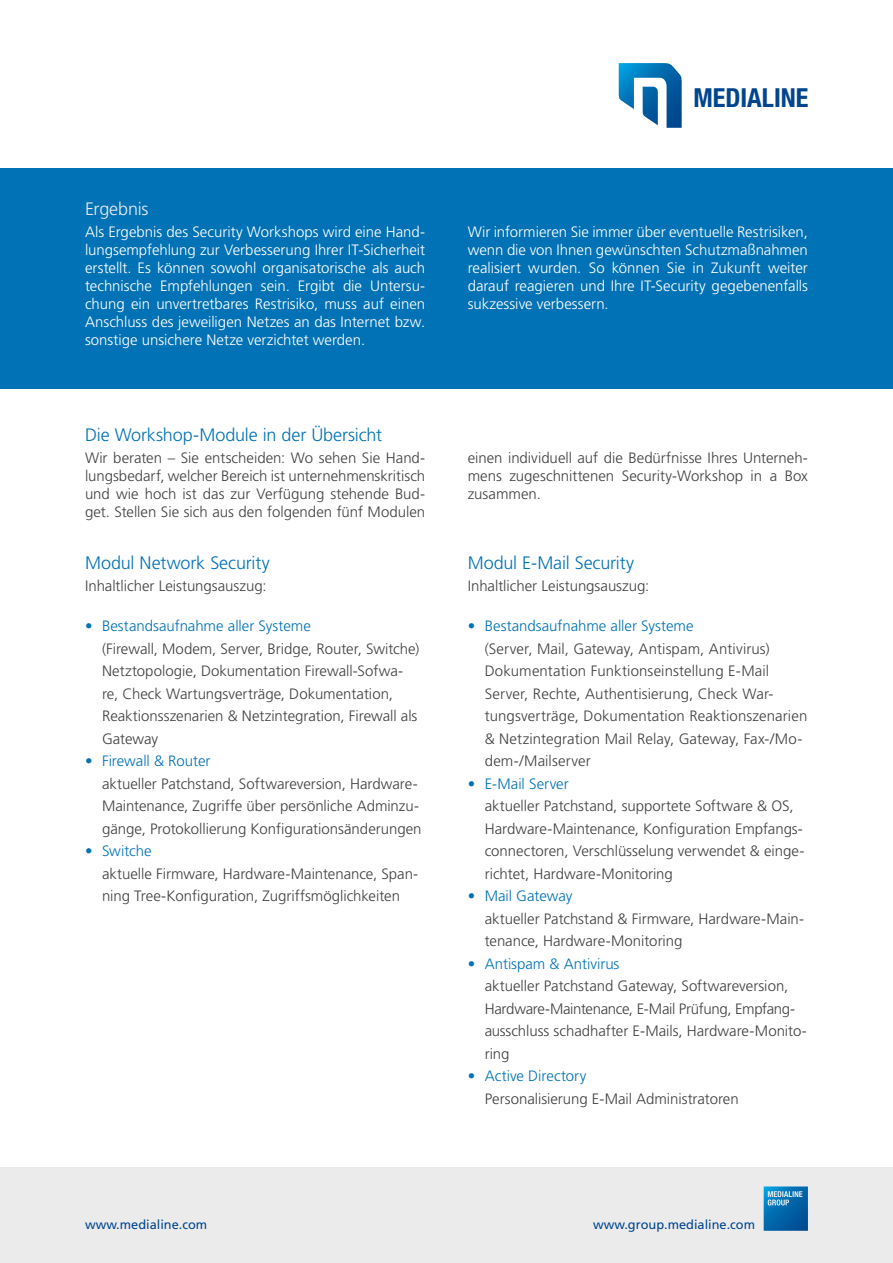
<style>
.page{position:relative;width:893px;height:1263px;background:#fff}
.page>*{position:absolute;margin:0;border:0;box-sizing:border-box;transform-origin:0 0}
.t1{font:700 condensed 26.25px "Helvetica Neue";color:#00458d}
.t2{font:300 18px "Frutiger LT Pro";letter-spacing:-.01em;color:#0072b5}
.t3{font:300 18px "Frutiger LT Pro";letter-spacing:-.015em;color:#ebebec}
.t4{font:300 15px/22.5px "Frutiger LT Pro";color:#414042}
.t5{font:300 15px/18px "Frutiger LT Pro";color:#fff;text-align:justify}
.t6{font:300 15px "Frutiger LT Pro";color:#0072b5}
.t7{font:12.75px "Frutiger LT Pro";color:#00458d}
</style>
<div class="page">
<div style="left:0;top:168px;width:893px;height:221px;background:#0072b5"></div>
<div style="left:0;top:1167px;width:893px;height:96px;background:#ebebec"></div>
<svg style="left:764px;top:1186px;width:44px;height:45px"></svg>
<svg style="left:618px;top:63px;width:64px;height:65px"></svg>
<h1 class="t1" style="left:693px;top:82px;width:117px">MEDIALINE</h1>
<p class="t3" style="left:85px;top:198px;width:65px">Ergebnis</p>
<p class="t5" style="left:85px;top:223px;width:342px">Als Ergebnis des Security Workshops wird eine Hand&shy;lungsempfehlung zur Verbesserung Ihrer IT-Sicherheit erstellt. Es können sowohl organisatorische als auch technische Empfehlungen sein. Ergibt die Untersu&shy;chung ein unvertretbares Restrisiko, muss auf einen Anschluss des jeweiligen Netzes an das Internet bzw. sonstige unsichere Netze verzichtet werden.</p>
<p class="t5" style="left:468px;top:223px;width:342px">Wir informieren Sie immer über eventuelle Restrisiken, wenn die von Ihnen gewünschten Schutzmaßnahmen realisiert wurden. So können Sie in Zukunft weiter darauf reagieren und Ihre IT-Security gegebenenfalls sukzessive verbessern.</p>
<p class="t2" style="left:85px;top:424px;width:299px">Die Workshop-Module in der Übersicht</p>
<p class="t4" style="left:85px;top:449px;width:342px;line-height:18px;text-align:justify">Wir beraten – Sie entscheiden: Wo sehen Sie Hand&shy;lungsbedarf, welcher Bereich ist unternehmenskritisch und wie hoch ist das zur Verfügung stehende Bud&shy;get. Stellen Sie sich aus den folgenden fünf Modulen</p>
<p class="t4" style="left:468px;top:449px;width:342px;line-height:18px;text-align:justify">einen individuell auf die Bedürfnisse Ihres Unterneh&shy;mens zugeschnittenen Security-Workshop in a Box zusammen.</p>
<p class="t2" style="left:85px;top:552px;width:186px">Modul Network Security</p>
<p class="t4" style="left:85px;top:574px;width:183px">Inhaltlicher Leistungsauszug:</p>
<p class="t6" style="left:85px;top:617px;width:227px">• Bestandsaufnahme aller Systeme</p>
<p class="t4" style="left:102px;top:637px;width:319px">(Firewall, Modem, Server, Bridge, Router, Switche)<br>Netztopologie, Dokumentation Firewall-Sofwa&shy;re, Check Wartungsverträge, Dokumentation, Reaktionsszenarien &amp; Netzintegration, Firewall als Gateway</p>
<p class="t6" style="left:85px;top:752px;width:127px">• Firewall &amp; Router</p>
<p class="t4" style="left:102px;top:772px;width:321px">aktueller Patchstand, Softwareversion, Hardware-<br>Maintenance, Zugriffe über persönliche Adminzu&shy;gänge, Protokollierung Konfigurationsänderungen</p>
<p class="t6" style="left:85px;top:842px;width:68px">• Switche</p>
<p class="t4" style="left:102px;top:862px;width:318px">aktuelle Firmware, Hardware-Maintenance, Span&shy;ning Tree-Konfiguration, Zugriffsmöglichkeiten</p>
<p class="t2" style="left:468px;top:552px;width:168px">Modul E-Mail Security</p>
<p class="t4" style="left:468px;top:574px;width:183px">Inhaltlicher Leistungsauszug:</p>
<p class="t6" style="left:468px;top:617px;width:227px">• Bestandsaufnahme aller Systeme</p>
<p class="t4" style="left:485px;top:637px;width:324px">(Server, Mail, Gateway, Antispam, Antivirus)<br>Dokumentation Funktionseinstellung E-Mail Server, Rechte, Authentisierung, Check War&shy;tungsverträge, Dokumentation Reaktionszenarien &amp; Netzintegration Mail Relay, Gateway, Fax-/Mo&shy;dem-/Mailserver</p>
<p class="t6" style="left:468px;top:775px;width:102px">• E-Mail Server</p>
<p class="t4" style="left:485px;top:795px;width:321px">aktueller Patchstand, supportete Software &amp; OS, Hardware-Maintenance, Konfiguration Empfangs&shy;connectoren, Verschlüsselung verwendet &amp; einge&shy;richtet, Hardware-Monitoring</p>
<p class="t6" style="left:468px;top:887px;width:106px">• Mail Gateway</p>
<p class="t4" style="left:485px;top:907px;width:321px">aktueller Patchstand &amp; Firmware, Hardware-Main&shy;tenance, Hardware-Monitoring</p>
<p class="t6" style="left:468px;top:955px;width:153px">• Antispam &amp; Antivirus</p>
<p class="t4" style="left:485px;top:975px;width:324px">aktueller Patchstand Gateway, Softwareversion, Hardware-Maintenance, E-Mail Prüfung, Empfang&shy;ausschluss schadhafter E-Mails, Hardware-Monito&shy;ring</p>
<p class="t6" style="left:468px;top:1067px;width:120px">• Active Directory</p>
<p class="t4" style="left:485px;top:1087px;width:255px">Personalisierung E-Mail Administratoren</p>
<p class="t7" style="left:85px;top:1216px;width:124px">www.medialine.com</p>
<p class="t7" style="left:593px;top:1216px;width:164px">www.group.medialine.com</p>
</div>
